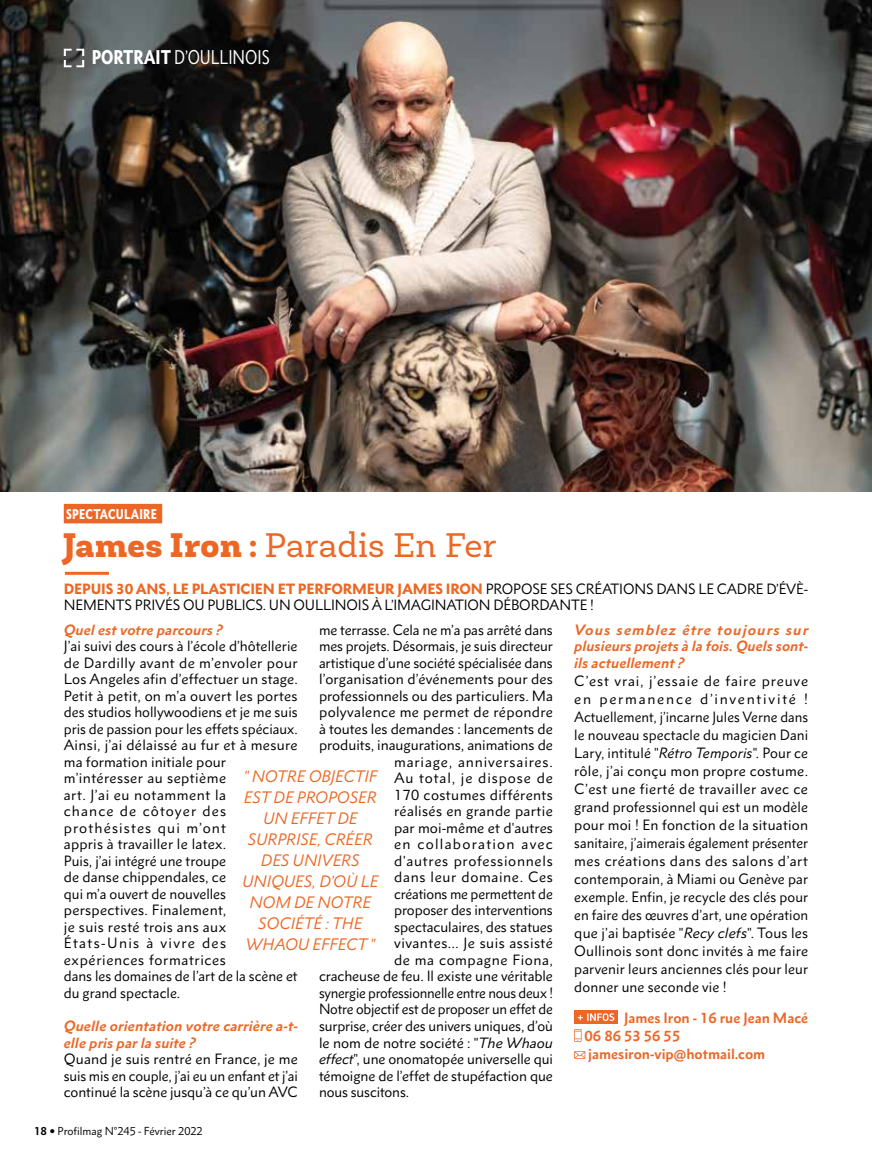
<style>
.page{position:relative;width:872px;height:1170px;background:#fff}
.page>*{position:absolute;margin:0;border:0;box-sizing:border-box;transform-origin:0 0}
.t1{font:34.5px "Newslab";letter-spacing:.01em;color:#ec6725}
.t2{font:condensed 18px "Metro Nova Pro";color:#fff}
.t3{font:italic 15px/21px "Metro Nova Pro";color:#ec6725;text-align:center}
.t4{font:13.5px/16.5px "Metro Nova Pro";color:#000}
.t5{font:italic 700 13.5px/16.5px "Metro Nova Pro";letter-spacing:.01em;color:#ec6725}
.t6{font:13.5px "Metro Nova Pro";letter-spacing:.025em;color:#000}
.t7{font:700 13.5px/18px "Metro Nova Pro";color:#ec6725}
.t8{font:13.5px "Metro Nova Pro";letter-spacing:.06em;color:#000}
.t9{font:13.5px "Metro Nova Pro";letter-spacing:.05em;color:#000}
.t10{font:13.5px "Metro Nova Pro";letter-spacing:.035em;color:#000}
.t11{font:13.5px "Metro Nova Pro";letter-spacing:.09em;color:#000}
.t12{font:13.5px "Metro Nova Pro";letter-spacing:.045em;color:#000}
.t13{font:13.5px "Metro Nova Pro";letter-spacing:.04em;color:#000}
.t14{font:900 condensed 12.75px "Metro Nova Pro";letter-spacing:.02em;color:#fff}
.t15{font:10.5px "Metro Nova Pro";color:#000}
.s1{font-weight:900}
.s2{font-weight:900;color:#ec6725}
.s3{font-style:italic}
.s4{font-weight:700}
</style>
<div class="page">
<img style="left:0;top:0;width:872px;height:491px">
<svg style="left:64px;top:49px;width:20px;height:18px"></svg>
<div style="left:574px;top:1009px;width:44px;height:14px;background:#ec6725"></div>
<svg style="left:578px;top:1013px;width:36px;height:7px"></svg>
<svg style="left:574px;top:1029px;width:7px;height:12px"></svg>
<svg style="left:574px;top:1051px;width:11px;height:7px"></svg>
<hr style="left:65px;top:571px;width:44px;height:3px;background:#ec6725">
<div style="left:64px;top:504px;width:98px;height:19px;background:#ec6725"></div>
<h2 class="t2" style="left:92px;top:46px;width:180px"><span class="s1">PORTRAIT</span> D’OULLINOIS</h2>
<p class="t14" style="left:66px;top:506px;width:92px">SPECTACULAIRE</p>
<h1 class="t1" style="left:63px;top:524px;width:435px"><span class="s1">James Iron :</span> Paradis En Fer</h1>
<p class="t4" style="left:64px;top:580px;width:746px"><span class="s2">DEPUIS 30 ANS, LE PLASTICIEN ET PERFORMEUR JAMES IRON</span> PROPOSE SES CRÉATIONS DANS LE CADRE D’ÉVÈ-<br>NEMENTS PRIVÉS OU PUBLICS. UN OULLINOIS À L’IMAGINATION DÉBORDANTE !</p>
<p class="t5" style="left:64px;top:621px;width:160px">Quel est votre parcours ?</p>
<p class="t4" style="left:64px;top:637px;width:235px">J’ai suivi des cours à l’école d’hôtellerie de Dardilly avant de m’envoler pour<br>Los Angeles afin d’effectuer un stage.<br>Petit à petit, on m’a ouvert les portes des studios hollywoodiens et je me suis pris de passion pour les effets spéciaux.<br>Ainsi, j’ai délaissé au fur et à mesure ma formation initiale pour m’intéresser au septième<br>art. J’ai eu notamment la<br>chance de côtoyer des prothésistes qui m’ont<br>appris à travailler le latex.<br>Puis, j’ai intégré une troupe<br>de danse chippendales, ce<br>qui m’a ouvert de nouvelles perspectives. Finalement,<br>je suis resté trois ans aux<br>États-Unis à vivre des expériences formatrices<br>dans les domaines de l’art de la scène et du grand spectacle.</p>
<p class="t5" style="left:64px;top:1017px;width:236px">Quelle orientation votre carrière a-t&shy;elle pris par la suite ?</p>
<p class="t4" style="left:64px;top:1050px;width:235px;text-align:justify">Quand je suis rentré en France, je me suis mis en couple, j’ai eu un enfant et j’ai continué la scène jusqu’à ce qu’un AVC</p>
<p class="t4" style="left:319px;top:621px;width:235px">me terrasse. Cela ne m’a pas arrêté dans</p>
<p class="t4" style="left:319px;top:637px;width:235px">mes projets. Désormais, je suis directeur</p>
<p class="t4" style="left:319px;top:654px;width:235px">artistique d’une société spécialisée dans</p>
<p class="t4" style="left:319px;top:670px;width:235px">l’organisation d’événements pour des</p>
<p class="t4" style="left:319px;top:687px;width:236px">professionnels ou des particuliers. Ma</p>
<p class="t6" style="left:319px;top:703px;width:235px">polyvalence me permet de répondre</p>
<p class="t4" style="left:319px;top:720px;width:235px">à toutes les demandes : lancements de</p>
<p class="t4" style="left:319px;top:736px;width:235px">produits, inaugurations, animations de</p>
<p class="t8" style="left:394px;top:753px;width:160px">mariage, anniversaires.</p>
<p class="t8" style="left:394px;top:769px;width:160px">Au total, je dispose de</p>
<p class="t6" style="left:394px;top:786px;width:160px">170 costumes différents</p>
<p class="t6" style="left:394px;top:802px;width:160px">réalisés en grande partie</p>
<p class="t4" style="left:394px;top:819px;width:160px">par moi-même et d'autres</p>
<p class="t11" style="left:394px;top:835px;width:160px">en collaboration avec</p>
<p class="t9" style="left:394px;top:852px;width:160px">d'autres professionnels</p>
<p class="t12" style="left:394px;top:868px;width:160px">dans leur domaine. Ces</p>
<p class="t4" style="left:394px;top:885px;width:160px">créations me permettent de</p>
<p class="t4" style="left:394px;top:901px;width:160px">proposer des interventions</p>
<p class="t4" style="left:394px;top:918px;width:160px">spectaculaires, des statues</p>
<p class="t10" style="left:394px;top:934px;width:160px">vivantes… Je suis assisté</p>
<p class="t13" style="left:394px;top:951px;width:160px">de ma compagne Fiona,</p>
<p class="t4" style="left:319px;top:967px;width:235px">cracheuse de feu. Il existe une véritable</p>
<p class="t4" style="left:319px;top:984px;width:235px">synergie professionnelle entre nous deux !</p>
<p class="t4" style="left:319px;top:1000px;width:235px">Notre objectif est de proposer un effet de</p>
<p class="t4" style="left:319px;top:1017px;width:235px">surprise, créer des univers uniques, d’où</p>
<p class="t4" style="left:319px;top:1033px;width:235px">le nom de notre société : "<span class="s3">The Whaou</span></p>
<p class="t4" style="left:319px;top:1050px;width:235px"><span class="s3">effect</span>", une onomatopée universelle qui</p>
<p class="t4" style="left:319px;top:1066px;width:235px">témoigne de l’effet de stupéfaction que</p>
<p class="t4" style="left:319px;top:1083px;width:92px">nous suscitons.</p>
<p class="t3" style="left:242px;top:765px;width:138px">" NOTRE OBJECTIF<br>EST DE PROPOSER<br>UN EFFET DE<br>SURPRISE, CRÉER<br>DES UNIVERS<br>UNIQUES, D’OÙ LE<br>NOM DE NOTRE<br>SOCIÉTÉ : THE<br>WHAOU EFFECT "</p>
<p class="t15" style="left:34px;top:1123px;width:170px"><span class="s4">18</span> Profilmag N°245 - Février 2022</p>
<p class="t5" style="left:574px;top:621px;width:235px;text-align:justify">Vous semblez être toujours sur plusieurs projets à la fois. Quels sont&shy;ils actuellement ?</p>
<p class="t4" style="left:574px;top:671px;width:236px;line-height:18px;text-align:justify">C’est vrai, j’essaie de faire preuve en permanence d’inventivité !<br>Actuellement, j’incarne Jules Verne dans le nouveau spectacle du magicien Dani Lary, intitulé "<span class="s3">Rétro Temporis</span>". Pour ce rôle, j’ai conçu mon propre costume.<br>C’est une fierté de travailler avec ce grand professionnel qui est un modèle pour moi ! En fonction de la situation sanitaire, j’aimerais également présenter mes créations dans des salons d’art contemporain, à Miami ou Genève par exemple. Enfin, je recycle des clés pour en faire des œuvres d’art, une opération que j’ai baptisée "<span class="s3">Recy clefs</span>". Tous les Oullinois sont donc invités à me faire parvenir leurs anciennes clés pour leur donner une seconde vie !</p>
<p class="t7" style="left:584px;top:1008px;width:225px;text-indent:39px">James Iron - 16 rue Jean Macé<br>06 86 53 56 55 jamesiron-vip@hotmail.com</p>
</div>
